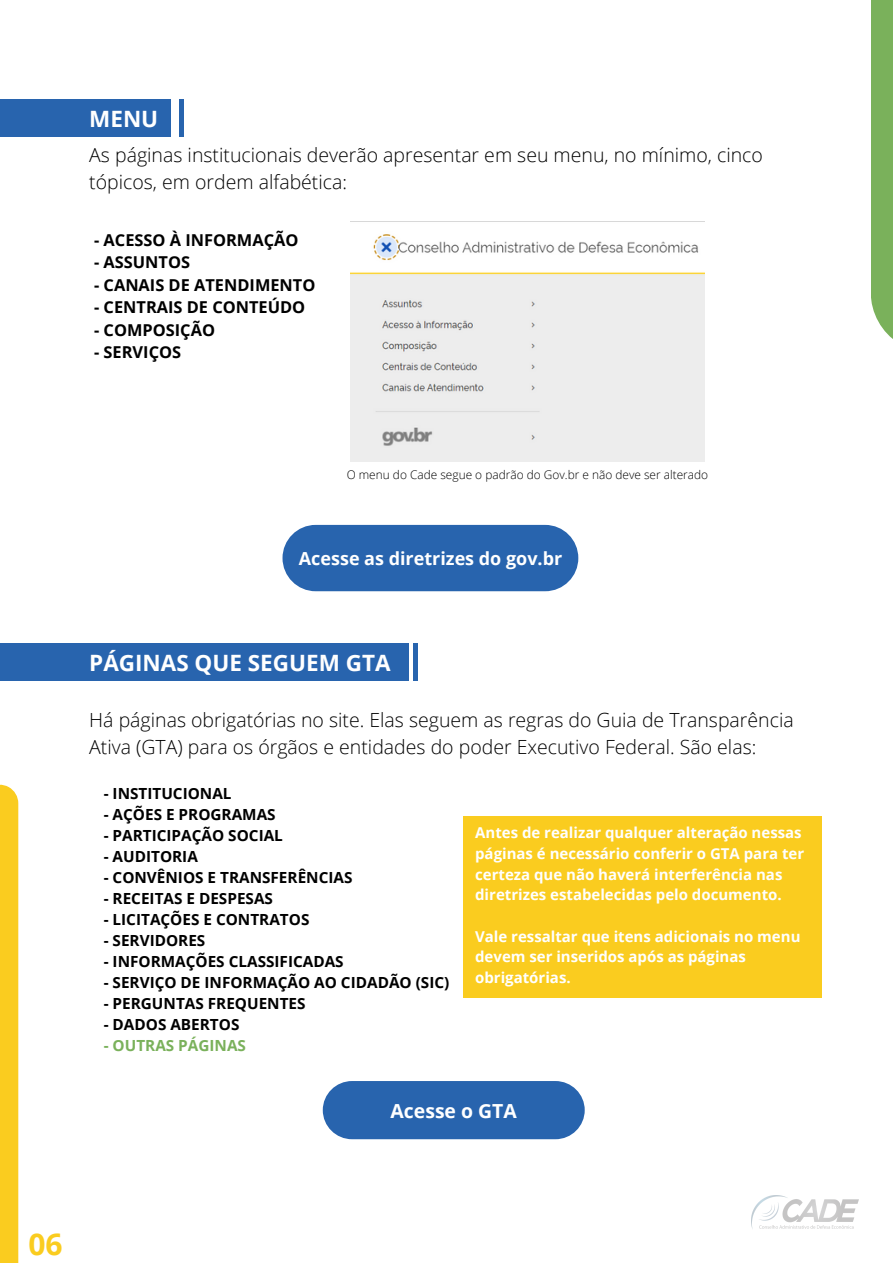
<style>
.page{position:relative;width:893px;height:1264px;background:#fff}
.page>*{position:absolute;margin:0;border:0;box-sizing:border-box;transform-origin:0 0}
.t1{font:700 30px "Open Sans";color:#facc1f}
.t2{font:700 22.5px "Open Sans";color:#fff}
.t3{font:300 19.5px/27px "Open Sans";color:#000}
.t4{font:700 19.35px "Open Sans";color:#fff}
.t5{font:700 18px "Open Sans";color:#fff}
.t6{font:700 16.35px "Open Sans";color:#000}
.t7{font:700 15.3px "Open Sans";color:#000}
.t8{font:700 15.3px "Open Sans";color:#7ab15b}
.t9{font:700 15px/20.5px "Open Sans";color:#fff}
.t10{font:300 11.85px "Open Sans";color:#000}
</style>
<div class="page">
<img style="left:350px;top:221px;width:354px;height:241px">
<div style="left:282px;top:525px;width:296px;height:66px;background:#2864ae;border-radius:33px"></div>
<div style="left:463px;top:816px;width:359px;height:181px;background:#facc1f"></div>
<div style="left:323px;top:1081px;width:261px;height:58px;background:#2864ae;border-radius:29px"></div>
<img style="left:751px;top:1195px;width:107px;height:33px">
<div style="left:0;top:100px;width:170px;height:37px;background:#2864ae"></div>
<div style="left:179px;top:100px;width:5px;height:37px;background:#2864ae"></div>
<div style="left:0;top:643px;width:408px;height:38px;background:#2864ae"></div>
<hr style="left:414px;top:643px;width:4px;height:38px;background:#2864ae">
<div style="left:870px;top:0;width:22px;height:378px;background:#7ab15b"></div>
<div style="left:0;top:783px;width:18px;height:479px;background:#facc1f"></div>
<h2 class="t2" style="left:89px;top:103px;width:70px">MENU</h2>
<h3 class="t3" style="left:89px;top:141px;width:675px">As páginas institucionais deverão apresentar em seu menu, no mínimo, cinco tópicos, em ordem alfabética:</h3>
<p class="t6" style="left:94px;top:228px;width:206px">- ACESSO À INFORMAÇÃO</p>
<p class="t6" style="left:94px;top:250px;width:98px">- ASSUNTOS</p>
<p class="t6" style="left:94px;top:273px;width:223px">- CANAIS DE ATENDIMENTO</p>
<p class="t6" style="left:94px;top:295px;width:213px">- CENTRAIS DE CONTEÚDO</p>
<p class="t6" style="left:94px;top:318px;width:122px">- COMPOSIÇÃO</p>
<p class="t6" style="left:94px;top:340px;width:89px">- SERVIÇOS</p>
<p class="t10" style="left:346px;top:466px;width:363px">O menu do Cade segue o padrão do Gov.br e não deve ser alterado</p>
<p class="t5" style="left:299px;top:545px;width:265px">Acesse as diretrizes do gov.br</p>
<h2 class="t2" style="left:89px;top:646px;width:303px">PÁGINAS QUE SEGUEM GTA</h2>
<h3 class="t3" style="left:89px;top:706px;width:706px">Há páginas obrigatórias no site. Elas seguem as regras do Guia de Transparência<br>Ativa (GTA) para os órgãos e entidades do poder Executivo Federal. São elas:</h3>
<p class="t7" style="left:104px;top:782px;width:129px">- INSTITUCIONAL</p>
<p class="t7" style="left:104px;top:803px;width:173px">- AÇÕES E PROGRAMAS</p>
<p class="t7" style="left:104px;top:824px;width:181px">- PARTICIPAÇÃO SOCIAL</p>
<p class="t7" style="left:104px;top:845px;width:96px">- AUDITORIA</p>
<p class="t7" style="left:104px;top:866px;width:250px">- CONVÊNIOS E TRANSFERÊNCIAS</p>
<p class="t7" style="left:104px;top:887px;width:171px">- RECEITAS E DESPESAS</p>
<p class="t7" style="left:104px;top:908px;width:207px">- LICITAÇÕES E CONTRATOS</p>
<p class="t7" style="left:104px;top:929px;width:103px">- SERVIDORES</p>
<p class="t7" style="left:104px;top:950px;width:241px">- INFORMAÇÕES CLASSIFICADAS</p>
<p class="t7" style="left:104px;top:971px;width:347px">- SERVIÇO DE INFORMAÇÃO AO CIDADÃO (SIC)</p>
<p class="t7" style="left:104px;top:992px;width:203px">- PERGUNTAS FREQUENTES</p>
<p class="t7" style="left:104px;top:1013px;width:137px">- DADOS ABERTOS</p>
<p class="t8" style="left:104px;top:1034px;width:144px">- OUTRAS PÁGINAS</p>
<p class="t9" style="left:475px;top:822px;width:330px">Antes de realizar qualquer alteração nessas páginas é necessário conferir o GTA para ter certeza que não haverá interferência nas diretrizes estabelecidas pelo documento.</p>
<p class="t9" style="left:475px;top:925px;width:327px">Vale ressaltar que itens adicionais no menu devem ser inseridos após as páginas obrigatórias.</p>
<p class="t4" style="left:390px;top:1096px;width:128px">Acesse o GTA</p>
<h1 class="t1" style="left:28px;top:1223px;width:36px">06</h1>
</div>
